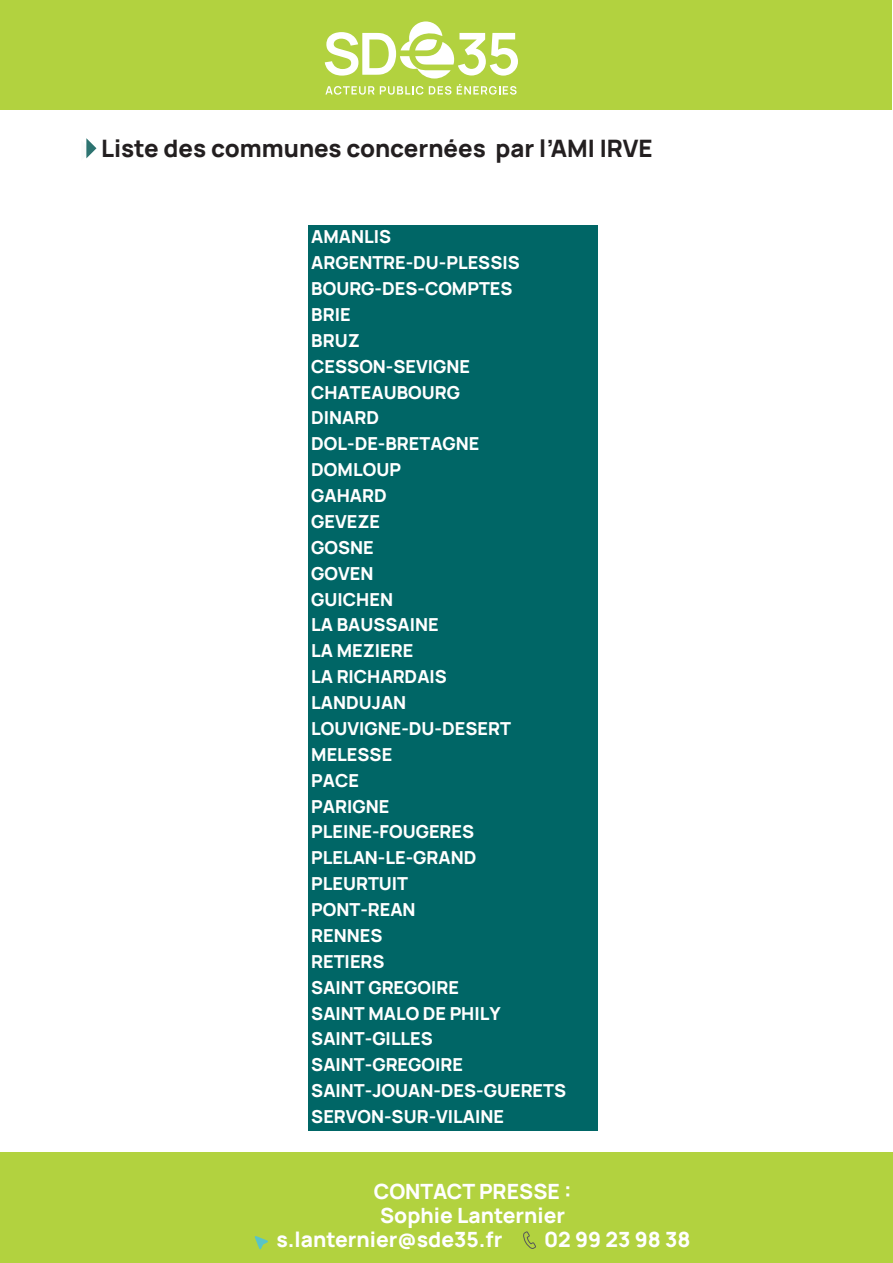
<style>
.page{position:relative;width:893px;height:1263px;background:#fff}
.page>*{position:absolute;margin:0;border:0;box-sizing:border-box;transform-origin:0 0}
.t1{font:800 24px "Manrope";color:#231f20}
.t2{font:800 21px "Manrope";color:#fff}
.t3{font:800 17.85px/25.8px "Manrope";color:#fff}
</style>
<div class="page">
<svg style="left:86px;top:138px;width:10px;height:21px"></svg>
<div style="left:0;top:1152px;width:893px;height:111px;background:#b2d23f"></div>
<svg style="left:255px;top:1236px;width:13px;height:13px"></svg>
<svg style="left:523px;top:1231px;width:13px;height:18px"></svg>
<div style="left:308px;top:225px;width:290px;height:906px;background:#066"></div>
<div style="left:1px;top:1px;width:891px;height:109px;background:#b2d23f"></div>
<svg style="left:325px;top:21px;width:193px;height:74px"></svg>
<p class="t1" style="left:101px;top:132px;width:553px">Liste des communes concernées par l’AMI IRVE</p>
<p class="t3" style="left:311px;top:223px;width:256px">AMANLIS<br>ARGENTRE-DU-PLESSIS<br>BOURG-DES-COMPTES<br>BRIE<br>BRUZ<br>CESSON-SEVIGNE<br>CHATEAUBOURG<br>DINARD<br>DOL-DE-BRETAGNE<br>DOMLOUP<br>GAHARD<br>GEVEZE<br>GOSNE<br>GOVEN<br>GUICHEN<br>LA BAUSSAINE<br>LA MEZIERE<br>LA RICHARDAIS<br>LANDUJAN<br>LOUVIGNE-DU-DESERT<br>MELESSE<br>PACE<br>PARIGNE<br>PLEINE-FOUGERES<br>PLELAN-LE-GRAND<br>PLEURTUIT<br>PONT-REAN<br>RENNES<br>RETIERS<br>SAINT GREGOIRE<br>SAINT MALO DE PHILY<br>SAINT-GILLES<br>SAINT-GREGOIRE<br>SAINT-JOUAN-DES-GUERETS<br>SERVON-SUR-VILAINE</p>
<p class="t2" style="left:374px;top:1176px;width:199px">CONTACT PRESSE :</p>
<p class="t2" style="left:380px;top:1200px;width:186px">Sophie Lanternier</p>
<p class="t2" style="left:276px;top:1224px;width:228px">s.lanternier@sde35.fr</p>
<p class="t2" style="left:544px;top:1224px;width:148px">02 99 23 98 38</p>
</div>
